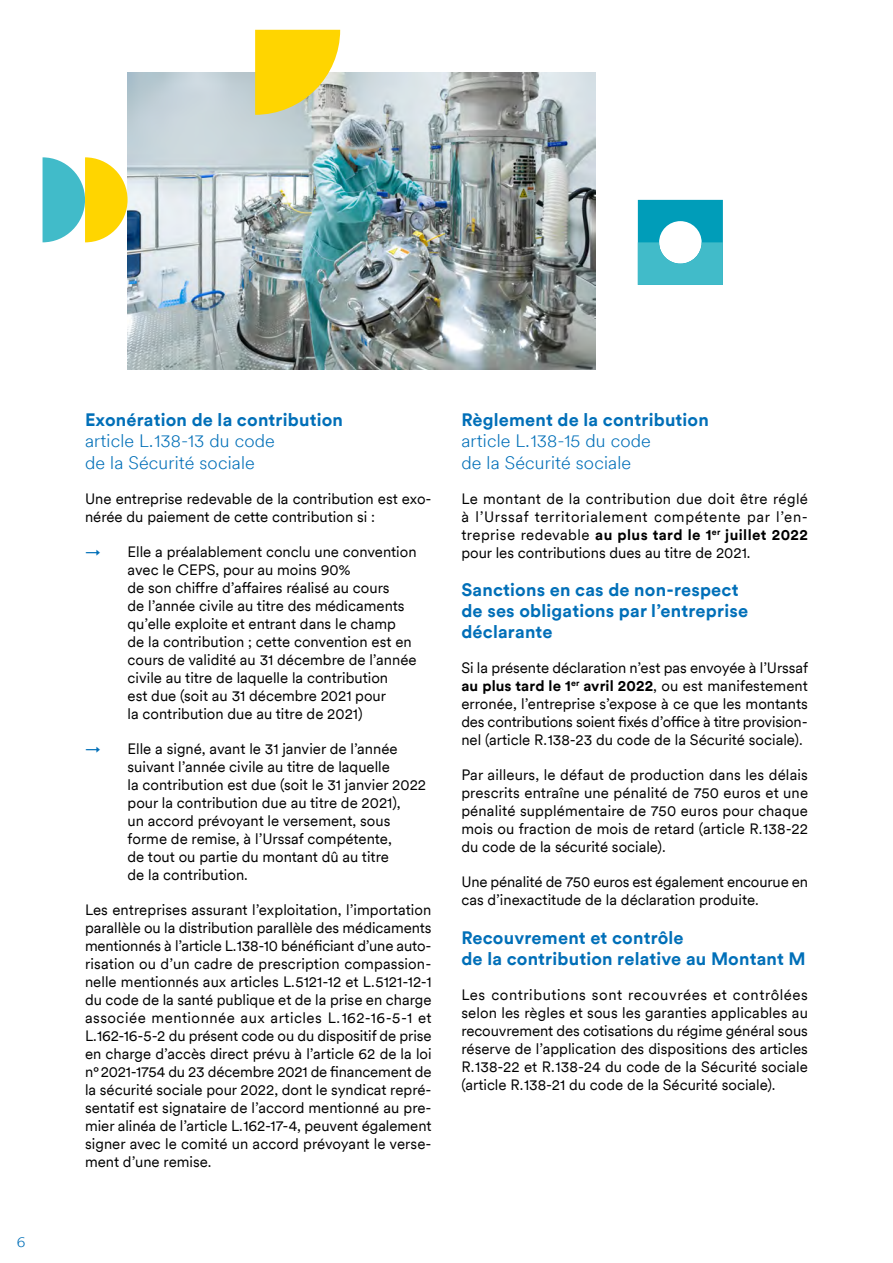
<style>
.page{position:relative;width:893px;height:1263px;background:#fff}
.page>*{position:absolute;margin:0;border:0;box-sizing:border-box;transform-origin:0 0}
.Titre_H3{font:300 18px/21.3px "Circular";letter-spacing:.01em;color:#006fb8}
.Titre_H3-2{font:700 18px/21.3px "Circular";letter-spacing:.01em;color:#006fb8}
.Texte{font:15px/18px "Circular";color:#000;text-align:justify}
.Texte_Liste{font:15px/18px "Circular";color:#000}
.t1{font:300 15px "Circular";color:#006fb8}
.s1{font-weight:700}
.s2{color:#006fb8}
</style>
<div class="page">
<img style="left:128px;top:72px;width:467px;height:298px">
<svg style="left:255px;top:30px;width:85px;height:85px;background:#f2d22b"></svg>
<svg style="left:638px;top:200px;width:85px;height:85px"></svg>
<svg style="left:43px;top:157px;width:85px;height:85px"></svg>
<p class="t1" style="left:17px;top:1232px;width:10px">6</p>
<p class="Titre_H3" style="left:85px;top:408px;width:259px"><span class="s1">Exonération de la contribution </span>article L.138‑13 du code<br>de la Sécurité sociale</p>
<p class="Texte" style="left:85px;top:489px;width:348px">Une entreprise redevable de la contribution est exo‑ nérée du paiement de cette contribution si :</p>
<p class="Texte_Liste" style="left:128px;top:542px;width:291px;text-indent:-43px"><span class="s2">→</span> Elle a préalablement conclu une convention avec le CEPS, pour au moins 90%<br>de son chiffre d’affaires réalisé au cours<br>de l’année civile au titre des médicaments qu’elle exploite et entrant dans le champ de la contribution ; cette convention est en cours de validité au 31 décembre de l’année civile au titre de laquelle la contribution<br>est due (soit au 31 décembre 2021 pour<br>la contribution due au titre de 2021)</p>
<p class="Texte_Liste" style="left:128px;top:739px;width:300px;text-indent:-43px"><span class="s2">→</span> Elle a signé, avant le 31 janvier de l’année suivant l’année civile au titre de laquelle<br>la contribution est due (soit le 31 janvier 2022 pour la contribution due au titre de 2021),<br>un accord prévoyant le versement, sous forme de remise, à l’Urssaf compétente,<br>de tout ou partie du montant dû au titre<br>de la contribution.</p>
<p class="Texte" style="left:85px;top:900px;width:348px">Les entreprises assurant l’exploitation, l’importation parallèle ou la distribution parallèle des médicaments mentionnés à l’article L.138‑10 bénéficiant d’une auto‑ risation ou d’un cadre de prescription compassion‑ nelle mentionnés aux articles L.5121‑12 et L.5121‑12‑1 du code de la santé publique et de la prise en charge associée mentionnée aux articles L.162‑16‑5-1 et L.162‑16‑5-2 du présent code ou du dispositif de prise en charge d’accès direct prévu à l’article 62 de la loi n°2021‑1754 du 23 décembre 2021 de financement de la sécurité sociale pour 2022, dont le syndicat repré‑ sentatif est signataire de l’accord mentionné au pre‑ mier alinéa de l’article L.162‑17‑4, peuvent également signer avec le comité un accord prévoyant le verse‑ ment d’une remise.</p>
<p class="Titre_H3" style="left:461px;top:408px;width:249px"><span class="s1">Règlement de la contribution </span>article L.138‑15 du code<br>de la Sécurité sociale</p>
<p class="Texte" style="left:461px;top:489px;width:348px">Le montant de la contribution due doit être réglé à l’Urssaf territorialement compétente par l’en‑ treprise redevable <span class="s1">au plus tard le 1</span><sup>er</sup> <span class="s1">juillet 2022 </span>pour les contributions dues au titre de 2021.</p>
<p class="Titre_H3-2" style="left:461px;top:578px;width:288px">Sanctions en cas de non-respect de ses obligations par l’entreprise déclarante</p>
<p class="Texte" style="left:461px;top:658px;width:348px">Si la présente déclaration n’est pas envoyée à l’Urssaf <span class="s1">au plus tard le 1</span><sup>er</sup> <span class="s1">avril 2022</span>, ou est manifestement erronée, l’entreprise s’expose à ce que les montants des contributions soient fixés d’office à titre provision‑ nel (article R.138‑23 du code de la Sécurité sociale).</p>
<p class="Texte" style="left:461px;top:765px;width:348px">Par ailleurs, le défaut de production dans les délais prescrits entraîne une pénalité de 750 euros et une pénalité supplémentaire de 750 euros pour chaque mois ou fraction de mois de retard (article R.138‑22 du code de la sécurité sociale).</p>
<p class="Texte" style="left:461px;top:872px;width:348px">Une pénalité de 750 euros est également encourue en cas d’inexactitude de la déclaration produite.</p>
<p class="Titre_H3-2" style="left:461px;top:926px;width:346px">Recouvrement et contrôle<br>de la contribution relative au Montant M</p>
<p class="Texte" style="left:461px;top:985px;width:348px">Les contributions sont recouvrées et contrôlées selon les règles et sous les garanties applicables au recouvrement des cotisations du régime général sous réserve de l’application des dispositions des articles R.138‑22 et R.138‑24 du code de la Sécurité sociale (article R.138‑21 du code de la Sécurité sociale).</p>
</div>
